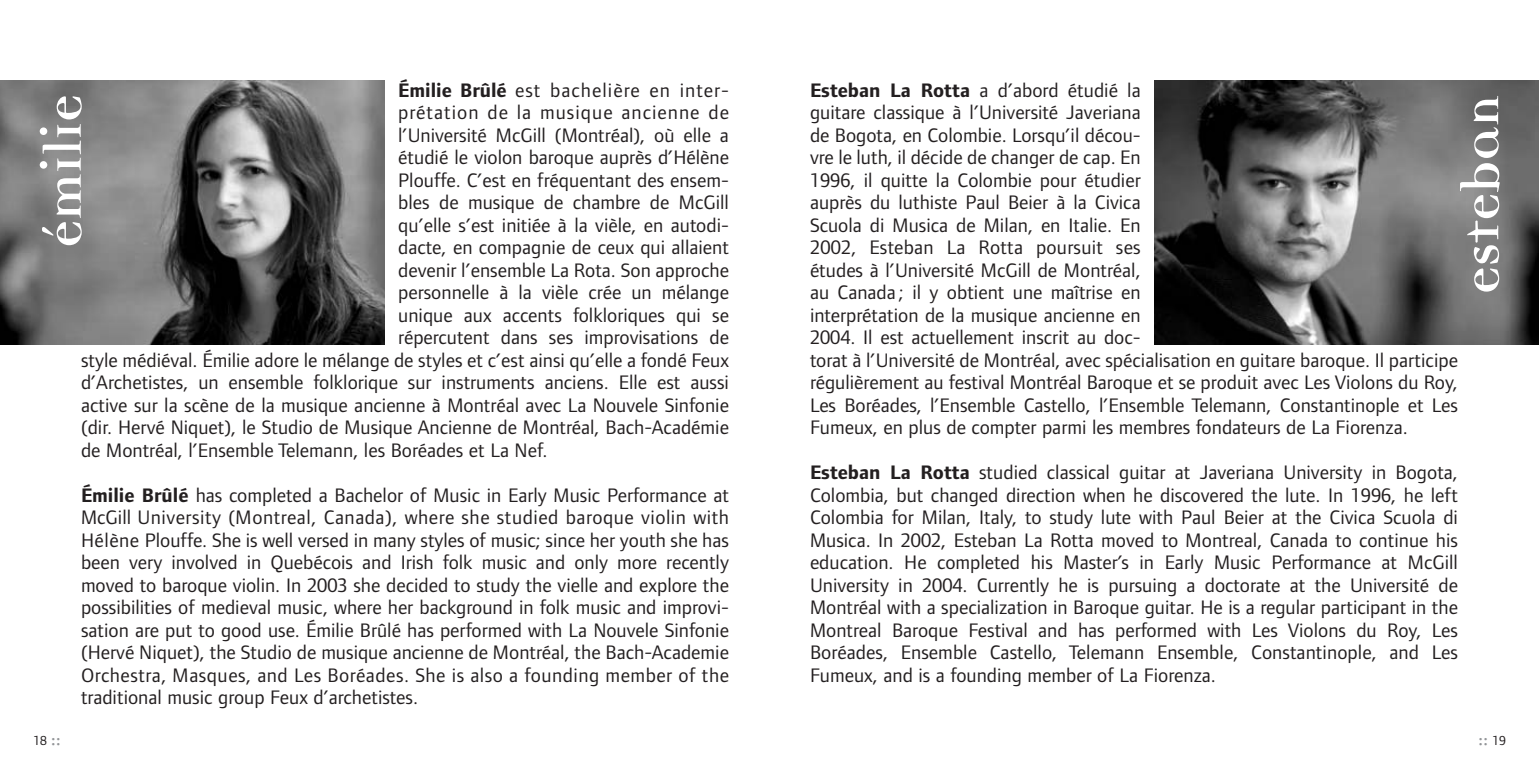
<style>
.page{position:relative;width:1539px;height:765px;background:#fff}
.page>*{position:absolute;margin:0;border:0;box-sizing:border-box;transform-origin:0 0}
.t1{font:700 57.38px "Democratica";color:#fff}
.t2{font:20.25px/22.5px "Foundry Form Sans";color:#231f20;text-align:justify}
.t3{font:20.25px "Foundry Form Sans";letter-spacing:.05em;color:#231f20}
.t4{font:700 18px "Democratica";color:#939598}
.t5{font:13.5px "Foundry Form Sans";color:#231f20}
.s1{font-weight:700}
.s2{font-family:"Democratica";font-weight:700;font-size:18px;color:#939598}
.s3{font-family:"Foundry Form Sans";font-weight:400;font-size:13.5px;color:#231f20}
</style>
<div class="page">
<img style="left:0;top:81px;width:385px;height:263px">
<img style="left:1154px;top:81px;width:385px;height:263px">
<p class="t3" style="left:398px;top:82px;width:332px"><span class="s1">Émilie Brûlé</span> est bachelière en inter-</p>
<p class="t3" style="left:398px;top:105px;width:332px">prétation de la musique ancienne de</p>
<p class="t2" style="left:398px;top:125px;width:332px">l’Université McGill (Montréal), où elle a</p>
<p class="t2" style="left:398px;top:148px;width:332px">étudié le violon baroque auprès d’Hélène</p>
<p class="t2" style="left:398px;top:170px;width:332px">Plouffe. C’est en fréquentant des ensem-</p>
<p class="t2" style="left:398px;top:193px;width:332px">bles de musique de chambre de McGill</p>
<p class="t2" style="left:398px;top:215px;width:332px">qu’elle s’est initiée à la vièle, en autodi-</p>
<p class="t2" style="left:398px;top:238px;width:332px">dacte, en compagnie de ceux qui allaient</p>
<p class="t2" style="left:398px;top:260px;width:332px">devenir l’ensemble La Rota. Son approche</p>
<p class="t2" style="left:398px;top:283px;width:332px">personnelle à la vièle crée un mélange</p>
<p class="t2" style="left:398px;top:305px;width:332px">unique aux accents folkloriques qui se</p>
<p class="t2" style="left:398px;top:328px;width:332px">répercutent dans ses improvisations de</p>
<p class="t2" style="left:81px;top:350px;width:650px">style médiéval. Émilie adore le mélange de styles et c’est ainsi qu’elle a fondé Feux</p>
<p class="t2" style="left:81px;top:373px;width:650px">d’Archetistes, un ensemble folklorique sur instruments anciens. Elle est aussi</p>
<p class="t2" style="left:81px;top:395px;width:650px">active sur la scène de la musique ancienne à Montréal avec La Nouvele Sinfonie</p>
<p class="t2" style="left:81px;top:418px;width:650px">(dir. Hervé Niquet), le Studio de Musique Ancienne de Montréal, Bach-Académie</p>
<p class="t2" style="left:81px;top:440px;width:468px">de Montréal, l’Ensemble Telemann, les Boréades et La Nef.</p>
<p class="t2" style="left:81px;top:485px;width:650px"><span class="s1">Émilie Brûlé</span> has completed a Bachelor of Music in Early Music Performance at McGill University (Montreal, Canada), where she studied baroque violin with Hélène Plouffe. She is well versed in many styles of music; since her youth she has been very involved in Quebécois and Irish folk music and only more recently moved to baroque violin. In 2003 she decided to study the vielle and explore the possibilities of medieval music, where her background in folk music and improvi&shy;sation are put to good use. Émilie Brûlé has performed with La Nouvele Sinfonie (Hervé Niquet), the Studio de musique ancienne de Montréal, the Bach-Academie Orchestra, Masques, and Les Boréades. She is also a founding member of the traditional music group Feux d’archetistes.</p>
<h1 class="t1" style="left:43px;top:248px;width:155px;rotate:-90deg">émilie</h1>
<p class="t2" style="left:810px;top:80px;width:650px;text-align:left"><span class="s1">Esteban La Rotta</span> a d’abord étudié la<br>guitare classique à l’Université Javeriana<br>de Bogota, en Colombie. Lorsqu’il décou-<br>vre le luth, il décide de changer de cap. En<br>1996, il quitte la Colombie pour étudier<br>auprès du luthiste Paul Beier à la Civica<br>Scuola di Musica de Milan, en Italie. En<br>2002, Esteban La Rotta poursuit ses<br>études à l’Université McGill de Montréal,<br>au Canada ; il y obtient une maîtrise en<br>interprétation de la musique ancienne en<br>2004. Il est actuellement inscrit au doc-<br>torat à l’Université de Montréal, avec spécialisation en guitare baroque. Il participe régulièrement au festival Montréal Baroque et se produit avec Les Violons du Roy, Les Boréades, l’Ensemble Castello, l’Ensemble Telemann, Constantinople et Les Fumeux, en plus de compter parmi les membres fondateurs de La Fiorenza.</p>
<p class="t2" style="left:810px;top:463px;width:650px"><span class="s1">Esteban La Rotta</span> studied classical guitar at Javeriana University in Bogota, Colombia, but changed direction when he discovered the lute. In 1996, he left Colombia for Milan, Italy, to study lute with Paul Beier at the Civica Scuola di Musica. In 2002, Esteban La Rotta moved to Montreal, Canada to continue his education. He completed his Master’s in Early Music Performance at McGill University in 2004. Currently he is pursuing a doctorate at the Université de Montréal with a specialization in Baroque guitar. He is a regular participant in the Montreal Baroque Festival and has performed with Les Violons du Roy, Les Boréades, Ensemble Castello, Telemann Ensemble, Constantinople, and Les Fumeux, and is a founding member of La Fiorenza.</p>
<h1 class="t1" style="left:1461px;top:294px;width:201px;rotate:-90deg">esteban</h1>
<p class="t5" style="left:33px;top:735px;width:29px">18 <span class="s2">::</span></p>
<p class="t4" style="left:1478px;top:733px;width:29px">:: <span class="s3">19</span></p>
</div>
